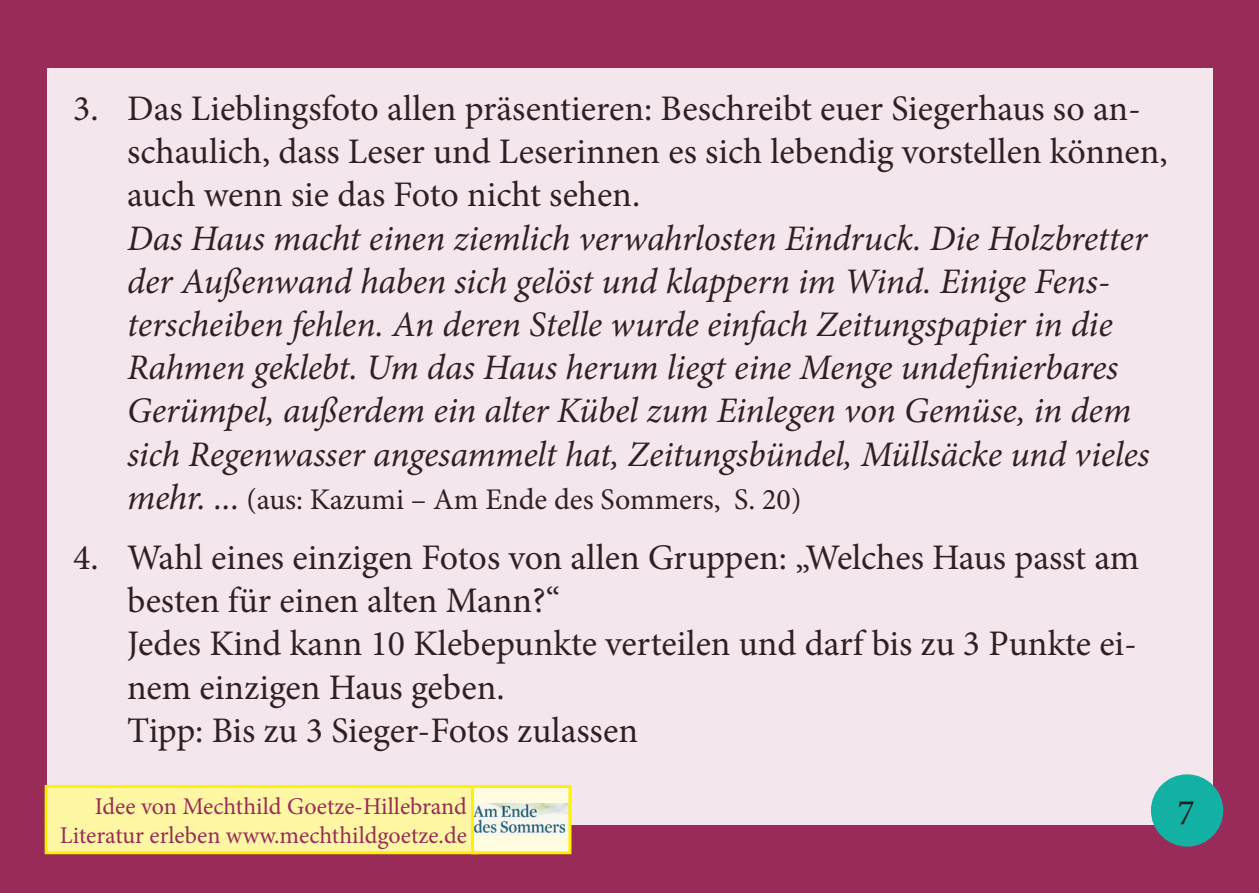
<style>
.page{position:relative;width:1259px;height:893px;background:#982b58}
.page>*{position:absolute;margin:0;border:0;box-sizing:border-box;transform-origin:0 0}
.t1{font:italic 36px/43.2px "Minion Pro";letter-spacing:-.005em;color:#231f20}
.t2{font:36px/43.2px "Minion Pro";color:#231f20}
.t3{font:30px "Minion Pro";color:#231f20}
.t4{font:24px/28.8px "Minion Pro";color:#982b58;text-align:right}
.s1{font-style:italic;font-size:36px}
</style>
<div class="page">
<div style="left:48px;top:68px;width:1165px;height:757px;background:#f3e6ec"></div>
<div style="left:46px;top:786px;width:431px;height:67px;background:#fff7a4"></div>
<div style="left:45px;top:785px;width:433px;height:69px;border:3px solid #fff101"></div>
<div style="left:472px;top:786px;width:98px;height:67px;background:#fffce1"></div>
<img style="left:475px;top:803px;width:92px;height:33px">
<div style="left:471px;top:785px;width:100px;height:69px;border:3px solid #fff101"></div>
<div style="left:1152px;top:776px;width:69px;height:69px;background:#13b1a4;border-radius:50%"></div>
<div style="left:1151px;top:774px;width:72px;height:73px;border:3px solid #13b1a4;border-radius:50%"></div>
<p class="t2" style="left:127px;top:87px;width:1042px;text-indent:-54px">3. Das Lieblingsfoto allen präsentieren: Beschreibt euer Siegerhaus so an&shy;schaulich, dass Leser und Leserinnen es sich lebendig vorstellen können, auch wenn sie das Foto nicht sehen.</p>
<p class="t1" style="left:127px;top:216px;width:1024px">Das Haus macht einen ziemlich verwahrlosten Eindruck. Die Holzbretter der Außenwand haben sich gelöst und klappern im Wind. Einige Fens&shy;terscheiben fehlen. An deren Stelle wurde einfach Zeitungspapier in die Rahmen geklebt. Um das Haus herum liegt eine Menge undefinierbares Gerümpel, außerdem ein alter Kübel zum Einlegen von Gemüse, in dem sich Regenwasser angesammelt hat, Zeitungsbündel, Müllsäcke und vieles</p>
<p class="t3" style="left:127px;top:479px;width:676px"><span class="s1">mehr. ...</span> (aus: Kazumi – Am Ende des Sommers, S. 20)</p>
<p class="t2" style="left:127px;top:536px;width:1013px;text-indent:-54px">4. Wahl eines einzigen Fotos von allen Gruppen: „Welches Haus passt am besten für einen alten Mann?“<br>Jedes Kind kann 10 Klebepunkte verteilen und darf bis zu 3 Punkte ei&shy;nem einzigen Haus geben.<br>Tipp: Bis zu 3 Sieger-Fotos zulassen</p>
<p class="t4" style="left:60px;top:792px;width:409px">Idee von Mechthild Goetze-Hillebrand<br>Literatur erleben www.mechthildgoetze.de</p>
<p class="t2" style="left:1177px;top:791px;width:19px">7</p>
</div>
